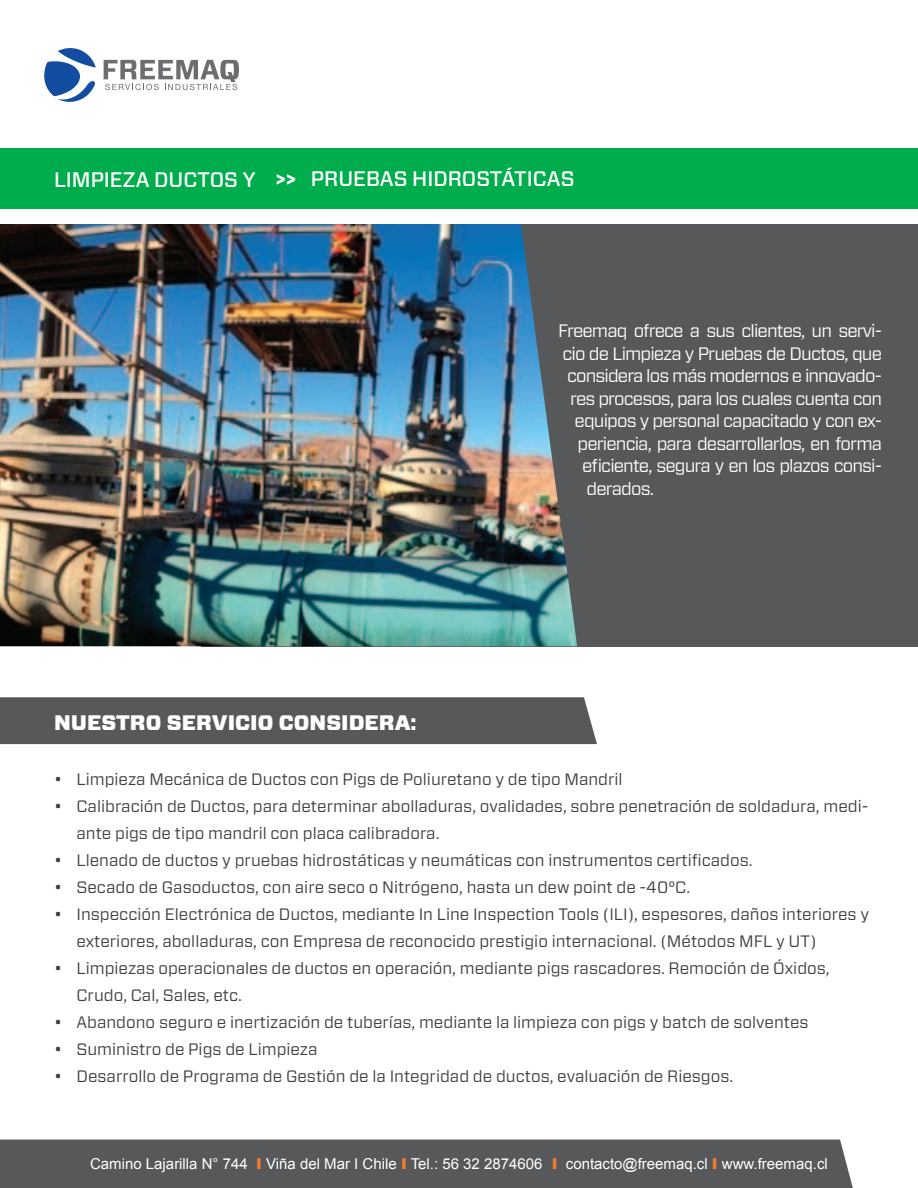
<style>
.page{position:relative;width:918px;height:1188px;background:#fff}
.page>*{position:absolute;margin:0;border:0;box-sizing:border-box;transform-origin:0 0}
.t1{font:500 21px "Vitesse Sans";color:#fff}
.t2{font:900 21px "Vitesse Sans";color:#fff}
.t3{font:18px "Vitesse Sans";letter-spacing:-.05em;color:#fff}
.t4{font:16.5px/27px "Vitesse Sans";color:#3e3e3f}
.t5{font:15px "Arial";color:#fff}
.s1{font-weight:700}
.s2{font-weight:900;color:#f47d2c}
</style>
<div class="page">
<div style="left:0;top:697px;width:597px;height:47px;background:#57585a"></div>
<div style="left:202px;top:218px;width:716px;height:428px;background:#57585a"></div>
<img style="left:0;top:223px;width:577px;height:423px">
<div style="left:0;top:148px;width:918px;height:61px;background:#00ad4c"></div>
<div style="left:0;top:1140px;width:853px;height:48px;background:#57585a"></div>
<svg style="left:104px;top:60px;width:135px;height:30px"></svg>
<svg style="left:44px;top:48px;width:52px;height:54px"></svg>
<div style="left:0;top:209px;width:918px;height:14px;background:#fff"></div>
<p class="t1" style="left:54px;top:164px;width:522px">LIMPIEZA DUCTOS Y <span class="s1">&gt;&gt;</span> PRUEBAS HIDROSTÁTICAS</p>
<p class="t2" style="left:54px;top:708px;width:33px">NUESTRO</p>
<p class="t2" style="left:167px;top:708px;width:16px">SER</p>
<p class="t2" style="left:212px;top:708px;width:28px">VICIO</p>
<p class="t2" style="left:279px;top:708px;width:16px">CONSIDERA</p>
<p class="t2" style="left:411px;top:708px;width:7px">:</p>
<p class="t3" style="left:558px;top:319px;width:326px">Freemaq ofrece a sus clientes, un servi-</p>
<p class="t3" style="left:563px;top:341px;width:321px">cio de Limpieza y Pruebas de Ductos, que</p>
<p class="t3" style="left:567px;top:364px;width:316px">considera los más modernos e innovado-</p>
<p class="t3" style="left:570px;top:386px;width:313px">res procesos, para los cuales cuenta con</p>
<p class="t3" style="left:575px;top:409px;width:309px">equipos y personal capacitado y con ex-</p>
<p class="t3" style="left:578px;top:431px;width:306px">periencia, para desarrollarlos, en forma</p>
<p class="t3" style="left:582px;top:454px;width:301px">eficiente, segura y en los plazos consi-</p>
<p class="t3" style="left:587px;top:476px;width:69px">derados.</p>
<p class="t4" style="left:54px;top:766px;width:570px">• Limpieza Mecánica de Ductos con Pigs de Poliuretano y de tipo Mandril</p>
<p class="t4" style="left:77px;top:793px;width:794px;text-indent:-23px">• Calibración de Ductos, para determinar abolladuras, ovalidades, sobre penetración de soldadura, medi&shy;ante pigs de tipo mandril con placa calibradora.</p>
<p class="t4" style="left:54px;top:847px;width:700px">• Llenado de ductos y pruebas hidrostáticas y neumáticas con instrumentos certificados.</p>
<p class="t4" style="left:54px;top:874px;width:638px">• Secado de Gasoductos, con aire seco o Nitrógeno, hasta un dew point de -40°C.</p>
<p class="t4" style="left:77px;top:901px;width:794px;text-indent:-23px">• Inspección Electrónica de Ductos, mediante In Line Inspection Tools (ILI), espesores, daños interiores y exteriores, abolladuras, con Empresa de reconocido prestigio internacional. (Métodos MFL y UT)</p>
<p class="t4" style="left:77px;top:955px;width:755px;text-indent:-23px">• Limpiezas operacionales de ductos en operación, mediante pigs rascadores. Remoción de Óxidos,<br>Crudo, Cal, Sales, etc.</p>
<p class="t4" style="left:54px;top:1009px;width:756px">• Abandono seguro e inertización de tuberías, mediante la limpieza con pigs y batch de solventes</p>
<p class="t4" style="left:54px;top:1036px;width:265px">• Suministro de Pigs de Limpieza</p>
<p class="t4" style="left:54px;top:1063px;width:681px">• Desarrollo de Programa de Gestión de la Integridad de ductos, evaluación de Riesgos.</p>
<p class="t5" style="left:90px;top:1154px;width:739px">Camino Lajarilla N° 744 <span class="s2">I</span> Viña del Mar I Chile <span class="s2">I</span> Tel.: 56 32 2874606 <span class="s2">I</span> contacto@freemaq.cl <span class="s2">I</span> www.freemaq.cl</p>
</div>
